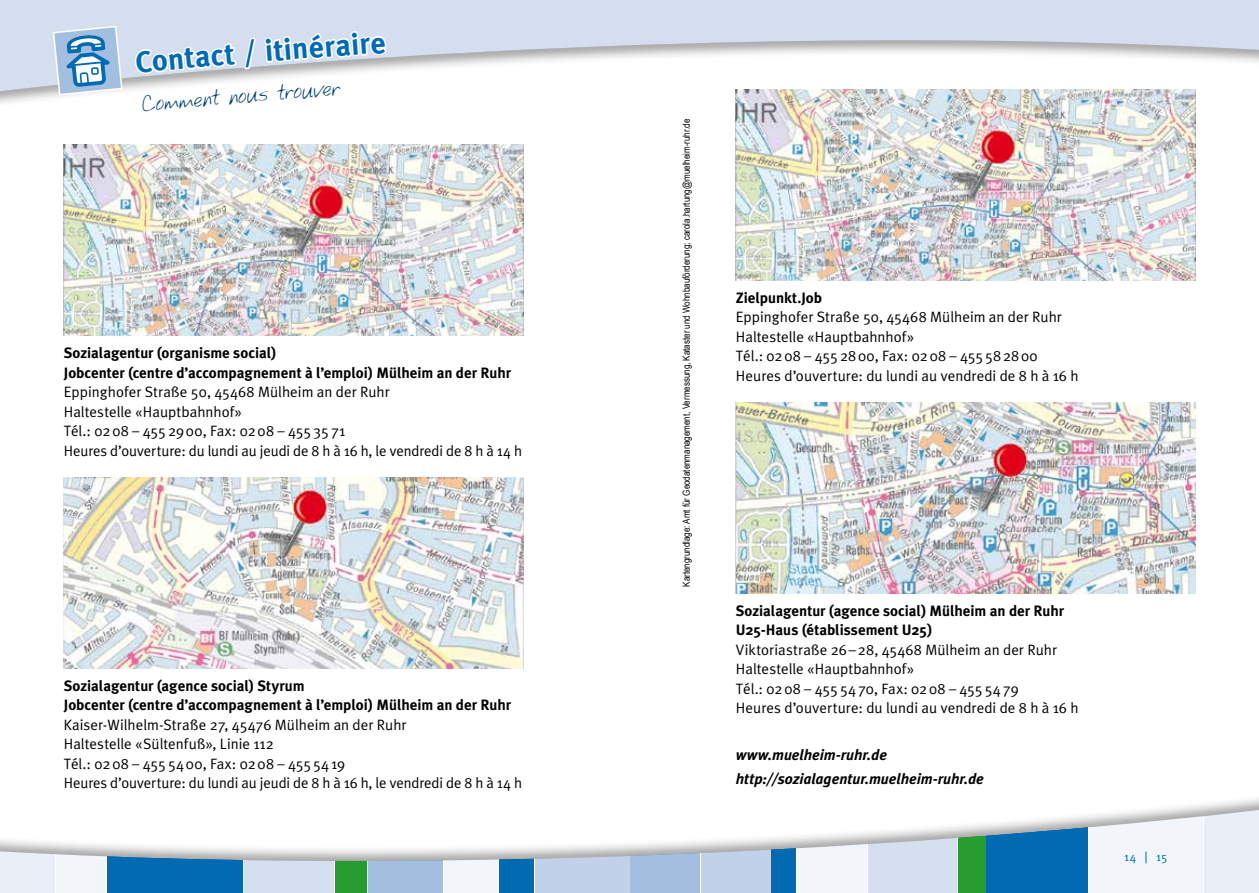
<style>
.page{position:relative;width:1259px;height:893px;background:#fff}
.page>*{position:absolute;margin:0;border:0;box-sizing:border-box;transform-origin:0 0}
.t1{font:700 30px "Meta Plus";color:#006ab3}
.t2{font:22.5px "Kyles Hand";color:#003f78}
.t3{font:15px/19.5px "Meta Plus Normal";color:#000}
.t4{font:700 15px/19.5px "Meta Plus";color:#000}
.t5{font:italic 700 15px/23.7px "Meta Plus";color:#000}
.t6{font:12px "Meta Plus Normal";color:#006ab3}
.t7{font:9.75px "Arial Narrow";color:#000}
.s1{font-size:15px}
</style>
<div class="page">
<div style="left:986px;top:757px;width:101px;height:136px;background:#006ab3"></div>
<div style="left:958px;top:757px;width:27px;height:136px;background:#269d2e"></div>
<div style="left:1204px;top:757px;width:55px;height:136px;background:#eaeef7"></div>
<div style="left:867px;top:757px;width:89px;height:136px;background:#d5dff0"></div>
<div style="left:770px;top:757px;width:26px;height:136px;background:#006ab3"></div>
<div style="left:701px;top:757px;width:69px;height:136px;background:#c1d1e9"></div>
<div style="left:797px;top:757px;width:69px;height:136px;background:#f2f5fa"></div>
<div style="left:629px;top:757px;width:71px;height:136px;background:#a4bee0"></div>
<div style="left:1089px;top:757px;width:113px;height:136px;background:#f2f5fa"></div>
<div style="left:108px;top:757px;width:135px;height:136px;background:#006ab3"></div>
<div style="left:335px;top:757px;width:32px;height:136px;background:#269d2e"></div>
<div style="left:0;top:757px;width:55px;height:136px;background:#eaeef7"></div>
<div style="left:244px;top:757px;width:90px;height:136px;background:#d5dff0"></div>
<div style="left:500px;top:757px;width:34px;height:136px;background:#006ab3"></div>
<div style="left:535px;top:757px;width:94px;height:136px;background:#c1d1e9"></div>
<div style="left:443px;top:757px;width:55px;height:136px;background:#f2f5fa"></div>
<div style="left:368px;top:757px;width:74px;height:136px;background:#a4bee0"></div>
<div style="left:57px;top:757px;width:49px;height:136px;background:#f2f5fa"></div>
<div style="left:629px;top:0;width:630px;height:136px;background:#d4deef"></div>
<div style="left:0;top:0;width:629px;height:136px;background:#d4deef"></div>
<div style="left:0;top:39px;width:1259px;height:822px;background:#000;opacity:.4"></div>
<img style="left:64px;top:145px;width:459px;height:191px">
<svg style="left:52px;top:26px;width:71px;height:99px;background:#bdd3e9"></svg>
<svg style="left:133px;top:31px;width:256px;height:128px"></svg>
<img style="left:64px;top:477px;width:459px;height:192px">
<img style="left:736px;top:402px;width:459px;height:192px">
<img style="left:736px;top:89px;width:459px;height:192px">
<h1 class="t1" style="left:134px;top:45px;width:150px;rotate:-5deg">Contact / it</h1>
<h1 class="t1" style="left:283px;top:32px;width:103px;rotate:-4deg">inéraire</h1>
<h2 class="t2" style="left:140px;top:89px;width:147px;rotate:-5deg">Comment nous t</h2>
<h2 class="t2" style="left:284px;top:76px;width:57px;rotate:-4deg">rouver</h2>
<p class="t4" style="left:64px;top:343px;width:449px">Sozialagentur (organisme social)<br>Jobcenter (centre d’accompagnement à l’emploi) Mülheim an der Ruhr</p>
<p class="t3" style="left:64px;top:382px;width:459px">Eppinghofer Straße 50, 45468 Mülheim an der Ruhr<br>Haltestelle «Hauptbahnhof»<br>Tél.: 0208 – 4552900, Fax: 0208 – 4553571<br>Heures d’ouverture: du lundi au jeudi de 8 h à 16 h, le vendredi de 8 h à 14 h</p>
<p class="t4" style="left:64px;top:676px;width:449px">Sozialagentur (agence social) Styrum<br>Jobcenter (centre d’accompagnement à l’emploi) Mülheim an der Ruhr</p>
<p class="t3" style="left:64px;top:715px;width:459px">Kaiser-Wilhelm-Straße 27, 45476 Mülheim an der Ruhr<br>Haltestelle «Sültenfuß», Linie 112<br>Tél.: 0208 – 4555400, Fax: 0208 – 4555419<br>Heures d’ouverture: du lundi au jeudi de 8 h à 16 h, le vendredi de 8 h à 14 h</p>
<p class="t7" style="left:679px;top:587px;width:470px;rotate:-90deg">Kartengrundlage: Amt für Geodatenmanagement, Vermessung, Kataster und Wohnbauförderung; carola.hartung@muelheim-ruhr.de</p>
<p class="t4" style="left:736px;top:288px;width:88px">Zielpunkt.Job</p>
<p class="t3" style="left:736px;top:307px;width:344px">Eppinghofer Straße 50, 45468 Mülheim an der Ruhr Haltestelle «Hauptbahnhof»<br>Tél.: 0208 – 4552800, Fax: 0208 – 455582800<br>Heures d’ouverture: du lundi au vendredi de 8 h à 16 h</p>
<p class="t4" style="left:736px;top:601px;width:330px">Sozialagentur (agence social) Mülheim an der Ruhr<br>U25-Haus (établissement U25)</p>
<p class="t3" style="left:736px;top:640px;width:344px">Viktoriastraße 26–28, 45468 Mülheim an der Ruhr Haltestelle «Hauptbahnhof»<br>Tél.: 0208 – 4555470, Fax: 0208 – 4555479<br>Heures d’ouverture: du lundi au vendredi de 8 h à 16 h</p>
<p class="t5" style="left:736px;top:743px;width:249px">www.muelheim-ruhr.de http://sozialagentur.muelheim-ruhr.de</p>
<p class="t6" style="left:1124px;top:849px;width:45px">14 <span class="s1">|</span> 15</p>
</div>
